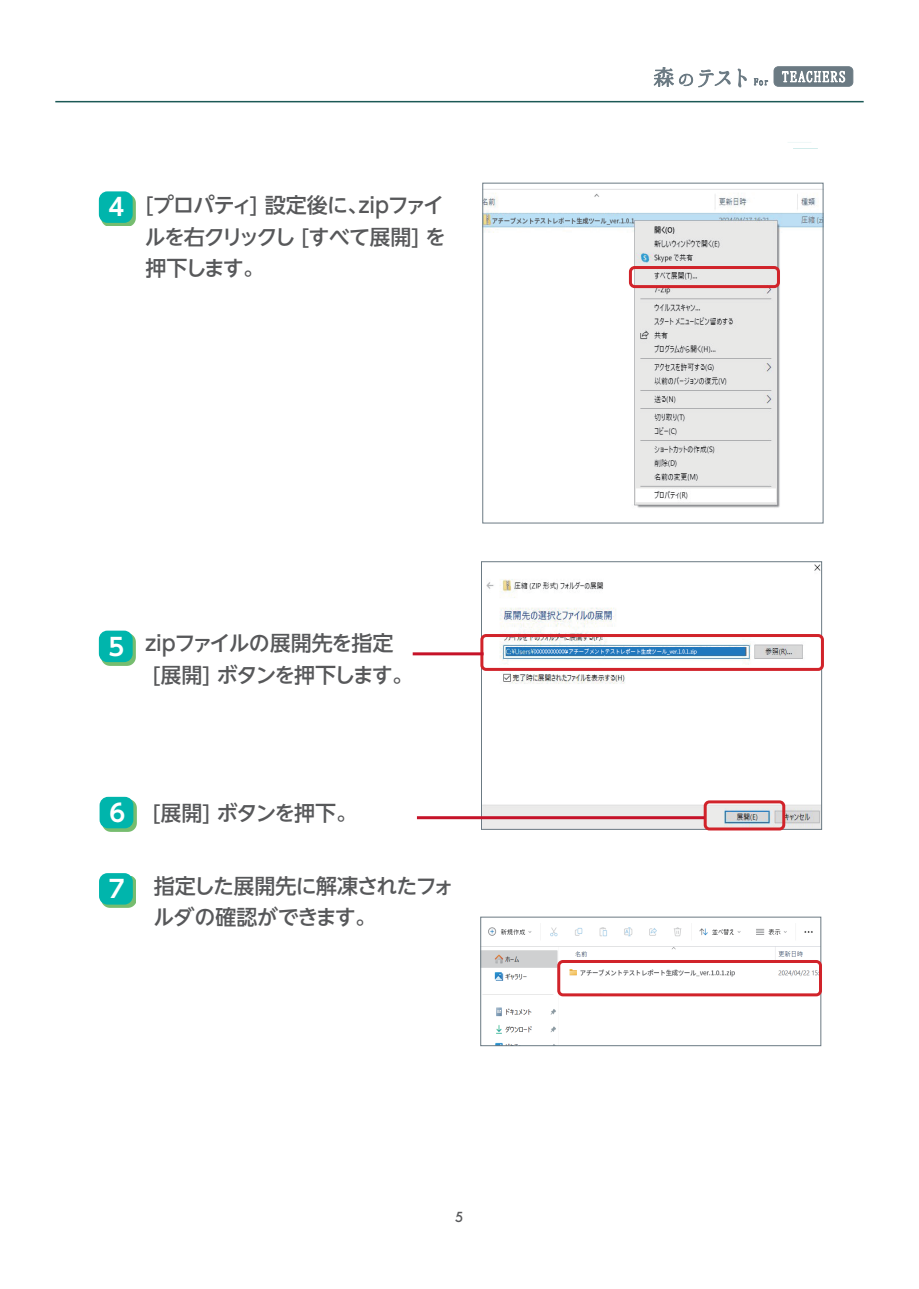
<style>
.page{position:relative;width:919px;height:1289px;background:#fff}
.page>*{position:absolute;margin:0;border:0;box-sizing:border-box;transform-origin:0 0}
.t1{font:700 24px "UD Shin Go Pr 6 N De";color:#fff}
.t2{font:500 21px/31.5px "UD Shin Go NT Pr 6 N";letter-spacing:-.05em;color:#57585a}
.t3{font:500 13.5px "Futura";color:#57585a}
</style>
<div class="page">
<hr style="left:55px;top:101px;width:808px;height:1px;background:#1c5956">
<svg style="left:738px;top:69px;width:8px;height:18px"></svg>
<svg style="left:653px;top:67px;width:77px;height:20px"></svg>
<div style="left:774px;top:67px;width:78px;height:19px;background:#6b7a83;border-radius:4px"></div>
<div style="left:773px;top:67px;width:80px;height:19px;border:1px solid #6b7a83;border-radius:4px"></div>
<svg style="left:753px;top:78px;width:15px;height:8px"></svg>
<svg style="left:781px;top:70px;width:64px;height:17px"></svg>
<img style="left:483px;top:564px;width:336px;height:263px">
<div style="left:481px;top:561px;width:340px;height:268px;border:1px solid #6b7a83"></div>
<div style="left:480px;top:634px;width:343px;height:37px;border:3px solid #d1232a;border-radius:4px"></div>
<img style="left:102px;top:195px;width:34px;height:31px">
<div style="left:99px;top:191px;width:34px;height:32px;background:#00b5ac;border-radius:9px"></div>
<img style="left:102px;top:634px;width:34px;height:31px">
<div style="left:99px;top:630px;width:34px;height:32px;background:#00b5ac;border-radius:9px"></div>
<img style="left:484px;top:189px;width:337px;height:319px">
<div style="left:482px;top:183px;width:341px;height:340px;border:1px solid #6b7a83"></div>
<div style="left:629px;top:266px;width:150px;height:22px;border:3px solid #d1232a;border-radius:4px"></div>
<img style="left:102px;top:799px;width:34px;height:32px">
<div style="left:100px;top:796px;width:33px;height:32px;background:#00b5ac;border-radius:9px"></div>
<div style="left:703px;top:800px;width:82px;height:30px;border:3px solid #d1232a;border-radius:4px"></div>
<hr style="left:412px;top:652px;width:71px;height:3px;background:#c61329">
<hr style="left:417px;top:816px;width:287px;height:3px;background:#c61329">
<img style="left:482px;top:927px;width:337px;height:117px">
<div style="left:480px;top:916px;width:341px;height:130px;border:1px solid #6b7a83"></div>
<img style="left:102px;top:876px;width:34px;height:31px">
<div style="left:99px;top:873px;width:34px;height:31px;background:#00b5ac;border-radius:9px"></div>
<div style="left:557px;top:960px;width:264px;height:36px;border:3px solid #d1232a;border-radius:4px"></div>
<svg style="left:793px;top:148px;width:24px;height:1px"></svg>
<p class="t1" style="left:109px;top:188px;width:17px">4</p>
<p class="t2" style="left:144px;top:189px;width:303px;text-align:justify">[プロパティ] 設定後に、zipファイルを右クリックし [すべて展開] を押下します。</p>
<p class="t1" style="left:109px;top:627px;width:17px">5</p>
<p class="t2" style="left:152px;top:627px;width:262px;text-indent:-7px">zipファイルの展開先を指定<br>[展開] ボタンを押下します。</p>
<p class="t1" style="left:109px;top:793px;width:17px">6</p>
<p class="t2" style="left:152px;top:796px;width:206px">[展開] ボタンを押下。</p>
<p class="t1" style="left:109px;top:869px;width:17px">7</p>
<p class="t2" style="left:153px;top:869px;width:302px">指定した展開先に解凍されたフォルダの確認ができます。</p>
<p class="t3" style="left:455px;top:1207px;width:10px">5</p>
</div>
